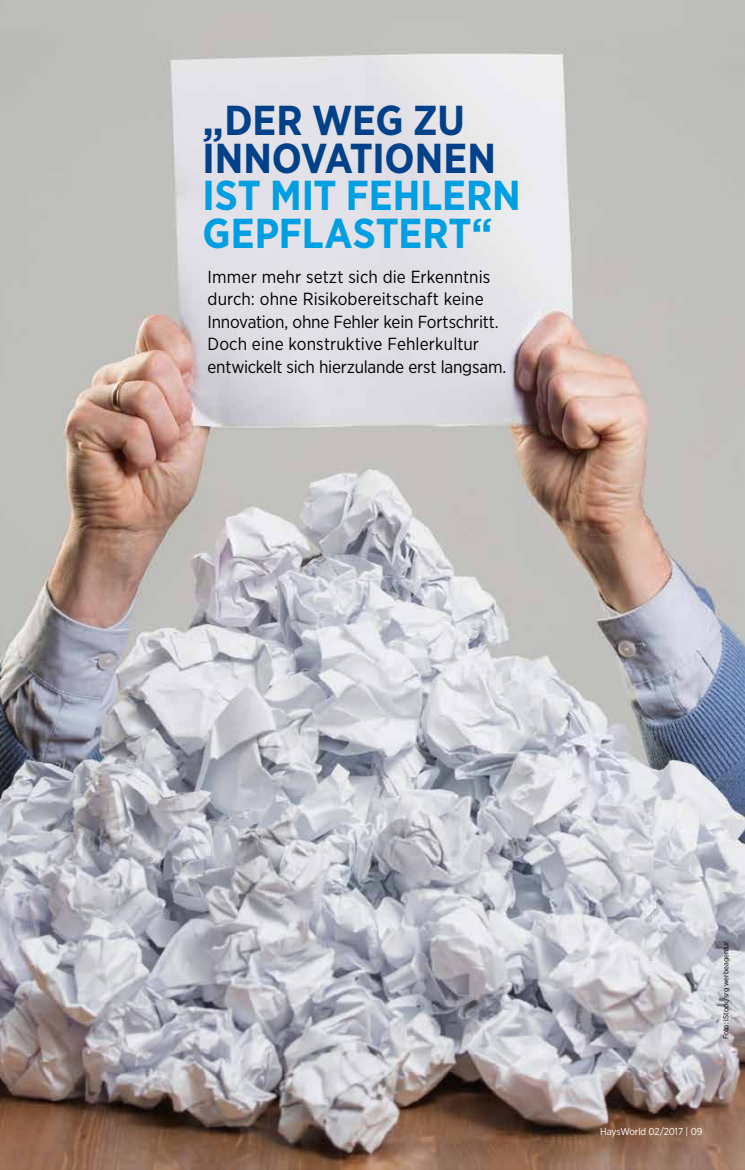
<style>
.page{position:relative;width:745px;height:1170px;background:#fff}
.page>*{position:absolute;margin:0;border:0;box-sizing:border-box;transform-origin:0 0}
.t1{font:700 41.75px/37.5px "Gotham Narrow";color:#009ee3}
.t2{font:700 41.75px/37.5px "Gotham Narrow";letter-spacing:-.005em;color:#004189}
.t3{font:17.5px/22.5px "Gotham Narrow";letter-spacing:-.005em;color:#000}
.t4{font:10px "Gotham Narrow";letter-spacing:-.01em;color:#fff}
.t5{font:7.5px "Gotham Narrow";color:#000}
</style>
<div class="page">
<img style="left:0;top:0;width:744px;height:1169px">
<h1 class="t2" style="left:202px;top:101px;width:295px">„DER WEG ZU<br>INNOVATIONEN</h1>
<h1 class="t1" style="left:202px;top:176px;width:319px">IST MIT FEHLERN<br>GEPFLASTERT“</h1>
<p class="t3" style="left:207px;top:265px;width:300px">Immer mehr setzt sich die Erkenntnis durch: ohne Risikobereitschaft keine Innovation, ohne Fehler kein Fortschritt.<br>Doch eine konstruktive Fehlerkultur entwickelt sich hierzulande erst langsam.</p>
<p class="t5" style="left:720px;top:1039px;width:100px;rotate:-90deg">Foto: iStock/srg werbeagentur</p>
<p class="t4" style="left:600px;top:1125px;width:104px">HaysWorld 02/2017 | 09</p>
</div>
